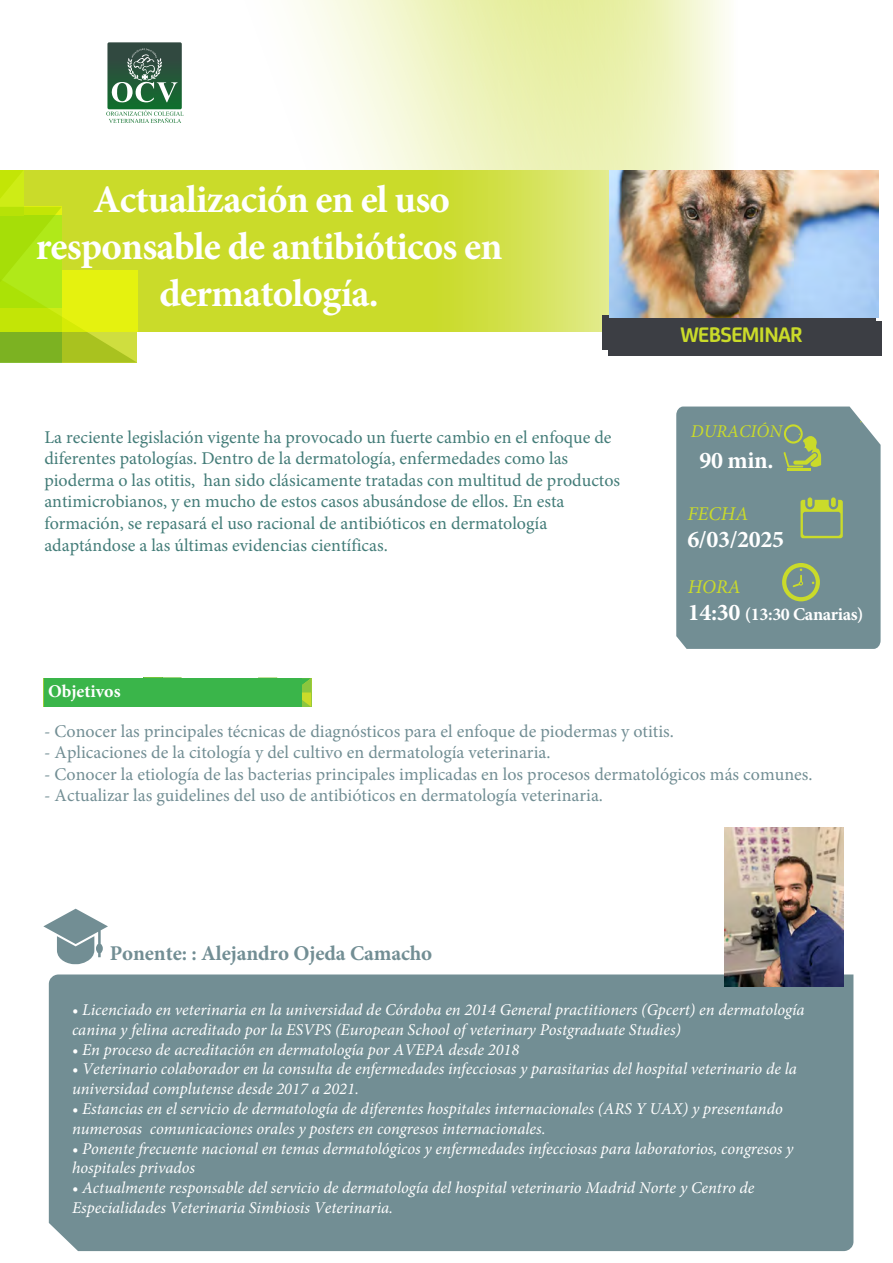
<style>
.page{position:relative;width:893px;height:1263px;background:#fff}
.page>*{position:absolute;margin:0;border:0;box-sizing:border-box;transform-origin:0 0}
.Titulo{font:700 39px/46.8px "Minion Pro";letter-spacing:-.02em;color:#fff;text-align:center}
.Datos{font:700 24px "Minion Pro";letter-spacing:-.015em;color:#fff}
.t1{font:700 22.5px "FS Joey";letter-spacing:-.03em;color:#cadb2a}
.t2{font:700 21px "Minion Pro";letter-spacing:-.005em;color:#728e94}
.Datos-2{font:italic 19.5px "Minion Pro";color:#cadb2a}
.t3{font:18px/21.6px "Minion Pro";color:#437c78}
.t4{font:18px "Minion Pro";color:#728e94}
.t5{font:700 18px "Minion Pro";letter-spacing:-.02em;color:#fff}
.t6{font:700 18px "Minion Pro";color:#fff}
.Datos-3{font:italic 18px "Minion Pro";color:#cadb2a}
.t7{font:italic 16.5px/19.8px "Minion Pro";color:#fff}
.s1{font-size:24px}
</style>
<div class="page">
<div style="left:676px;top:406px;width:205px;height:243px;background:#728e94"></div>
<hr style="left:787px;top:468px;width:23px;height:2px;background:#cadb2a">
<svg style="left:783px;top:424px;width:38px;height:43px;background:#8ea771"></svg>
<div style="left:831px;top:497px;width:5px;height:10px;background:#cadb2a;border-radius:2px"></div>
<svg style="left:800px;top:500px;width:43px;height:38px;background:#92aa6c"></svg>
<div style="left:0;top:0;width:893px;height:331px;background:#cadb2a"></div>
<svg style="left:0;top:0;width:419px;height:170px;background:#fcfdf7"></svg>
<svg style="left:0;top:170px;width:137px;height:193px"></svg>
<svg style="left:419px;top:0;width:474px;height:356px;background:#ebf1b4"></svg>
<svg style="left:106px;top:42px;width:78px;height:81px;background:#638872"></svg>
<svg style="left:43px;top:909px;width:65px;height:55px"></svg>
<div style="left:49px;top:974px;width:804px;height:277px;background:#728e94"></div>
<svg style="left:782px;top:563px;width:38px;height:38px"></svg>
<svg style="left:602px;top:315px;width:273px;height:34px"></svg>
<div style="left:608px;top:321px;width:273px;height:34px;background:#3c3e44"></div>
<svg style="left:143px;top:677px;width:39px;height:1px"></svg>
<svg style="left:258px;top:677px;width:53px;height:30px"></svg>
<div style="left:44px;top:678px;width:258px;height:29px;background:#3ab54a"></div>
<img style="left:609px;top:170px;width:269px;height:147px">
<img style="left:725px;top:828px;width:118px;height:158px">
<p class="Titulo" style="left:36px;top:176px;width:468px">Actualización en el uso responsable de antibióticos en dermatología.</p>
<p class="t3" style="left:44px;top:426px;width:577px">La reciente legislación vigente ha provocado un fuerte cambio en el enfoque de diferentes patologías. Dentro de la dermatología, enfermedades como las pioderma o las otitis, han sido clásicamente tratadas con multitud de productos antimicrobianos, y en mucho de estos casos abusándose de ellos. En esta formación, se repasará el uso racional de antibióticos en dermatología adaptándose a las últimas evidencias científicas.</p>
<h3 class="t1" style="left:681px;top:318px;width:124px">WEBSEMINAR</h3>
<p class="Datos-3" style="left:691px;top:419px;width:93px">DURACIÓN</p>
<p class="Datos" style="left:699px;top:443px;width:76px">90 min.</p>
<p class="Datos-2" style="left:687px;top:501px;width:62px">FECHA</p>
<p class="Datos" style="left:687px;top:522px;width:98px">6/03/2025</p>
<p class="Datos-2" style="left:688px;top:574px;width:54px">HORA</p>
<p class="t5" style="left:688px;top:601px;width:177px"><span class="s1">14:30</span> (13:30 Canarias)</p>
<p class="t6" style="left:48px;top:679px;width:74px">Objetivos</p>
<p class="t4" style="left:44px;top:719px;width:631px">- Conocer las principales técnicas de diagnósticos para el enfoque de piodermas y otitis.</p>
<p class="t4" style="left:44px;top:740px;width:508px">- Aplicaciones de la citología y del cultivo en dermatología veterinaria.</p>
<p class="t4" style="left:44px;top:762px;width:770px">- Conocer la etiología de las bacterias principales implicadas en los procesos dermatológicos más comunes.</p>
<p class="t4" style="left:44px;top:784px;width:560px">- Actualizar las guidelines del uso de antibióticos en dermatología veterinaria.</p>
<p class="t2" style="left:110px;top:939px;width:324px">Ponente: : Alejandro Ojeda Camacho</p>
<p class="t7" style="left:72px;top:1000px;width:734px">• Licenciado en veterinaria en la universidad de Córdoba en 2014 General practitioners (Gpcert) en dermatología canina y felina acreditado por la ESVPS (European School of veterinary Postgraduate Studies)</p>
<p class="t7" style="left:72px;top:1039px;width:449px">• En proceso de acreditación en dermatología por AVEPA desde 2018</p>
<p class="t7" style="left:72px;top:1059px;width:726px">• Veterinario colaborador en la consulta de enfermedades infecciosas y parasitarias del hospital veterinario de la universidad complutense desde 2017 a 2021.</p>
<p class="t7" style="left:72px;top:1099px;width:712px">• Estancias en el servicio de dermatología de diferentes hospitales internacionales (ARS Y UAX) y presentando numerosas comunicaciones orales y posters en congresos internacionales.</p>
<p class="t7" style="left:72px;top:1138px;width:723px">• Ponente frecuente nacional en temas dermatológicos y enfermedades infecciosas para laboratorios, congresos y hospitales privados</p>
<p class="t7" style="left:72px;top:1178px;width:684px">• Actualmente responsable del servicio de dermatología del hospital veterinario Madrid Norte y Centro de<br>Especialidades Veterinaria Simbiosis Veterinaria.</p>
</div>
